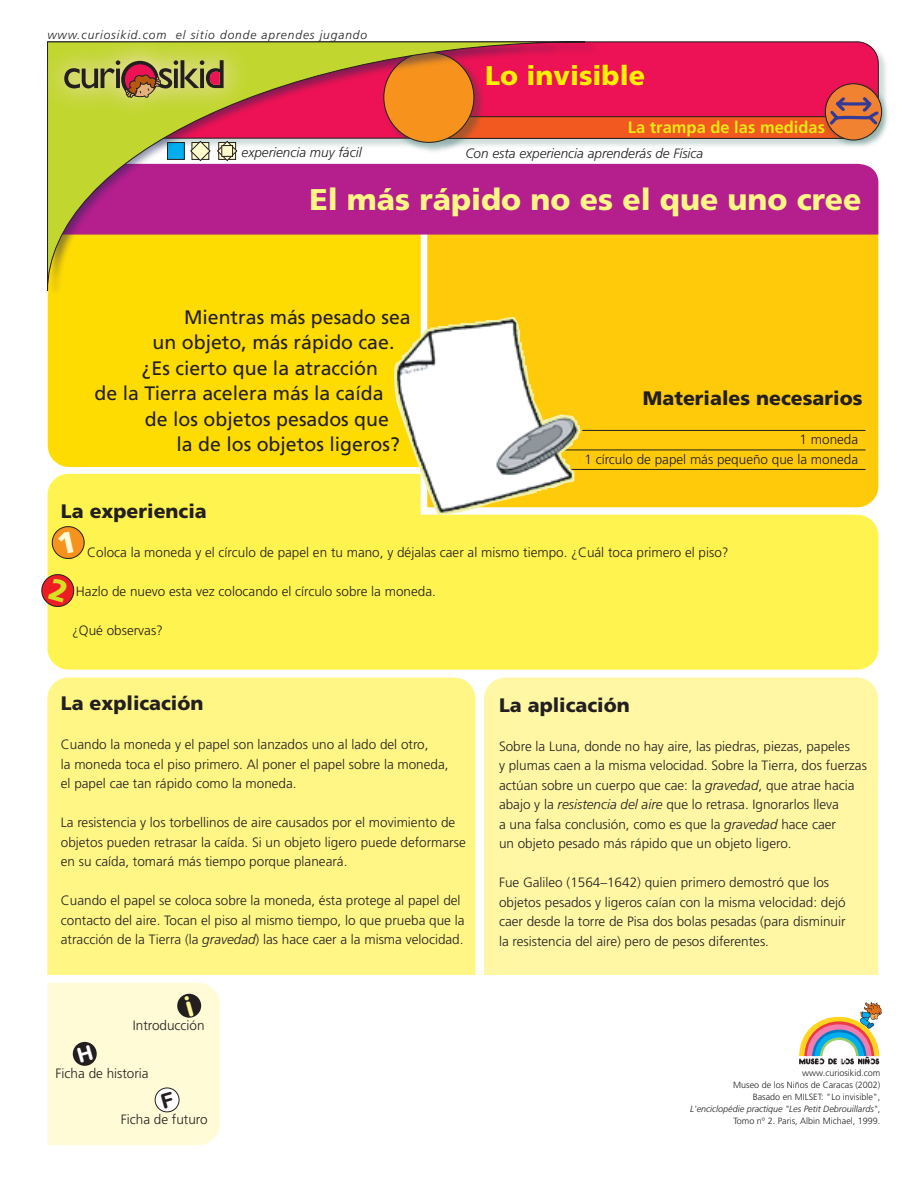
<style>
.page{position:relative;width:915px;height:1191px;background:#fff}
.page>*{position:absolute;margin:0;border:0;box-sizing:border-box;transform-origin:0 0}
.t1{font:900 30px "Frutiger";color:#fff685}
.t2{font:900 27px "Frutiger";color:#fff101}
.t3{font:19.5px "Frutiger";color:#231f20}
.t4{font:900 19.5px "Frutiger";color:#231f20}
.t5{font:700 16.5px "Frutiger";color:#eae712}
.t6{font:300 13.5px/19.5px "Frutiger";color:#231f20}
.t7{font:italic 300 13.5px "Frutiger";color:#231f20}
.t8{font:italic 300 12px "Frutiger";letter-spacing:.075em;color:#231f20}
.t9{font:300 9px/12px "Frutiger";color:#231f20;text-align:right}
.s1{font-style:italic}
</style>
<div class="page">
<div style="left:484px;top:677px;width:393px;height:298px;background:#fff7a4"></div>
<div style="left:47px;top:677px;width:428px;height:298px;background:#fff685"></div>
<div style="left:47px;top:474px;width:831px;height:195px;background:#fff34f"></div>
<div style="left:427px;top:234px;width:451px;height:273px;background:#feca0a"></div>
<div style="left:48px;top:296px;width:372px;height:171px;background:#ffdc01"></div>
<div style="left:599px;top:164px;width:279px;height:70px;background:#b41e8d"></div>
<img style="left:599px;top:51px;width:287px;height:95px">
<div style="left:599px;top:41px;width:279px;height:53px;background:#ed1255"></div>
<hr style="left:543px;top:469px;width:322px;height:1px;background:#231f20">
<hr style="left:533px;top:450px;width:332px;height:1px;background:#231f20">
<hr style="left:582px;top:430px;width:283px;height:1px;background:#231f20">
<svg style="left:799px;top:1002px;width:82px;height:62px"></svg>
<img style="left:821px;top:81px;width:67px;height:66px">
<img style="left:47px;top:41px;width:552px;height:255px">
<svg style="left:47px;top:41px;width:538px;height:250px;background:#d67b59"></svg>
<img style="left:47px;top:41px;width:8px;height:107px">
<img style="left:55px;top:41px;width:5px;height:107px">
<img style="left:219px;top:41px;width:66px;height:107px">
<img style="left:60px;top:41px;width:159px;height:115px">
<svg style="left:64px;top:60px;width:159px;height:38px;background:#a2914b"></svg>
<div style="left:825px;top:84px;width:56px;height:56px;background:#f18231;border-radius:50%"></div>
<svg style="left:420px;top:94px;width:460px;height:45px;background:#e14438"></svg>
<img style="left:392px;top:317px;width:188px;height:198px">
<svg style="left:50px;top:524px;width:36px;height:36px"></svg>
<svg style="left:41px;top:573px;width:34px;height:35px"></svg>
<div style="left:48px;top:983px;width:172px;height:162px;background:#fffbd6"></div>
<p class="t8" style="left:47px;top:28px;width:321px">www.curiosikid.com el sitio donde aprendes jugando</p>
<p class="t7" style="left:241px;top:144px;width:121px">experiencia muy fácil</p>
<h2 class="t2" style="left:485px;top:59px;width:161px">Lo invisible</h2>
<p class="t5" style="left:627px;top:118px;width:199px">La trampa de las medidas</p>
<p class="t7" style="left:465px;top:146px;width:239px">Con esta experiencia aprenderás de Física</p>
<h1 class="t1" style="left:309px;top:182px;width:553px">El más rápido no es el que uno cree</h1>
<h3 class="t3" style="left:184px;top:305px;width:228px">Mientras más pesado sea</h3>
<h3 class="t3" style="left:152px;top:331px;width:243px">un objeto, más rápido cae.</h3>
<h3 class="t3" style="left:142px;top:356px;width:238px">¿Es cierto que la atracción</h3>
<h3 class="t3" style="left:95px;top:382px;width:290px">de la Tierra acelera más la caída</h3>
<h3 class="t3" style="left:145px;top:407px;width:245px">de los objetos pesados que</h3>
<h3 class="t3" style="left:176px;top:433px;width:225px">la de los objetos ligeros?</h3>
<h3 class="t4" style="left:642px;top:387px;width:221px">Materiales necesarios</h3>
<p class="t6" style="left:584px;top:430px;width:275px;text-align:right">1 moneda<br>1 círculo de papel más pequeño que la moneda</p>
<h3 class="t4" style="left:61px;top:499px;width:147px">La experiencia</h3>
<p class="t6" style="left:87px;top:543px;width:642px">Coloca la moneda y el círculo de papel en tu mano, y déjalas caer al mismo tiempo. ¿Cuál toca primero el piso?</p>
<p class="t6" style="left:76px;top:582px;width:361px">Hazlo de nuevo esta vez colocando el círculo sobre la moneda.</p>
<p class="t6" style="left:72px;top:621px;width:92px">¿Qué observas?</p>
<h3 class="t4" style="left:61px;top:691px;width:144px">La explicación</h3>
<p class="t6" style="left:61px;top:734px;width:389px">Cuando la moneda y el papel son lanzados uno al lado del otro,<br>la moneda toca el piso primero. Al poner el papel sobre la moneda, el papel cae tan rápido como la moneda.</p>
<p class="t6" style="left:61px;top:812px;width:406px">La resistencia y los torbellinos de aire causados por el movimiento de objetos pueden retrasar la caída. Si un objeto ligero puede deformarse en su caída, tomará más tiempo porque planeará.</p>
<p class="t6" style="left:61px;top:890px;width:405px">Cuando el papel se coloca sobre la moneda, ésta protege al papel del contacto del aire. Tocan el piso al mismo tiempo, lo que prueba que la atracción de la Tierra (la <span class="s1">gravedad</span>) las hace caer a la misma velocidad.</p>
<p class="t6" style="left:133px;top:1015px;width:73px">Introducción</p>
<p class="t6" style="left:56px;top:1063px;width:95px">Ficha de historia</p>
<p class="t6" style="left:121px;top:1109px;width:88px">Ficha de futuro</p>
<h3 class="t4" style="left:499px;top:693px;width:132px">La aplicación</h3>
<p class="t6" style="left:499px;top:736px;width:369px">Sobre la Luna, donde no hay aire, las piedras, piezas, papeles<br>y plumas caen a la misma velocidad. Sobre la Tierra, dos fuerzas actúan sobre un cuerpo que cae: la <span class="s1">gravedad</span>, que atrae hacia abajo y la <span class="s1">resistencia del aire</span> que lo retrasa. Ignorarlos lleva<br>a una falsa conclusión, como es que la <span class="s1">gravedad</span> hace caer<br>un objeto pesado más rápido que un objeto ligero.</p>
<p class="t6" style="left:499px;top:872px;width:348px">Fue Galileo (1564–1642) quien primero demostró que los objetos pesados y ligeros caían con la misma velocidad: dejó caer desde la torre de Pisa dos bolas pesadas (para disminuir la resistencia del aire) pero de pesos diferentes.</p>
<p class="t9" style="left:690px;top:1066px;width:191px">www.curiosikid.com<br>Museo de los Niños de Caracas (2002)<br>Basado en MILSET: "Lo invisible",<br><span class="s1">L'enciclopédie practique "Les Petit Debrouillards"</span>, Tomo nº 2. Paris, Albin Michael, 1999.</p>
</div>
